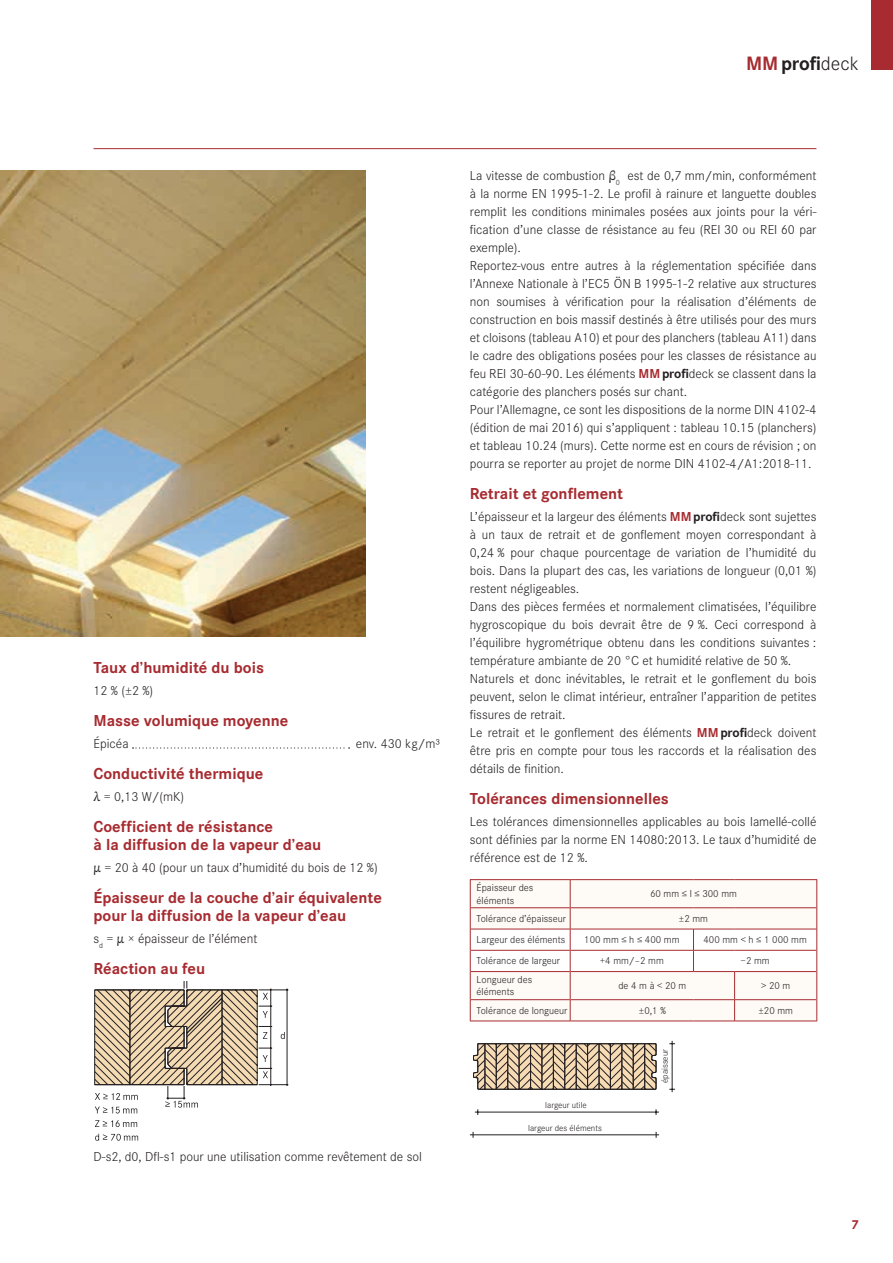
<style>
.page{position:relative;width:893px;height:1263px;background:#fff}
.page>*{position:absolute;margin:0;border:0;box-sizing:border-box;transform-origin:0 0}
.t1{font:700 20.1px "Corporate S";letter-spacing:-.01em;color:#231f20}
.t2{font:700 16.5px/18px "Corporate S";color:#a72b30}
.t3{font:300 13.5px/18px "Corporate S";color:#231f20}
.t4{font:700 13.5px "Corporate S";color:#a72b30}
.t5{font:300 10.5px/12.6px "Corporate S";color:#231f20}
.t6{font:9.75px "Corporate S";letter-spacing:-.005em;color:#231f20}
.t7{font:300 9px "Corporate S";color:#231f20}
.s1{color:#a72b30}
.s2{font-weight:300}
.s3{font-family:"STIX Two Math";font-weight:400}
.s4{font-weight:700;color:#a72b30}
.s5{font-weight:700}
</style>
<div class="page">
<div style="left:872px;top:0;width:21px;height:69px;background:#a72b30"></div>
<hr style="left:94px;top:148px;width:722px;height:1px;background:#a72b30">
<svg style="left:133px;top:747px;width:217px;height:1px"></svg>
<svg style="left:95px;top:1120px;width:42px;height:7px"></svg>
<svg style="left:95px;top:1134px;width:43px;height:7px"></svg>
<svg style="left:94px;top:981px;width:194px;height:132px"></svg>
<svg style="left:471px;top:880px;width:345px;height:141px;fill:#fefbf6"></svg>
<hr style="left:470px;top:879px;width:100px;height:1px;background:#a72b30">
<hr style="left:570px;top:879px;width:123px;height:1px;background:#a72b30">
<hr style="left:693px;top:879px;width:42px;height:1px;background:#a72b30">
<hr style="left:735px;top:879px;width:82px;height:1px;background:#a72b30">
<hr style="left:471px;top:907px;width:99px;height:1px;background:#a72b30">
<hr style="left:571px;top:907px;width:122px;height:1px;background:#a72b30">
<hr style="left:693px;top:907px;width:42px;height:1px;background:#a72b30">
<hr style="left:735px;top:907px;width:81px;height:1px;background:#a72b30">
<hr style="left:471px;top:929px;width:99px;height:1px;background:#a72b30">
<hr style="left:571px;top:929px;width:122px;height:1px;background:#a72b30">
<hr style="left:693px;top:929px;width:42px;height:1px;background:#a72b30">
<hr style="left:735px;top:929px;width:81px;height:1px;background:#a72b30">
<hr style="left:471px;top:950px;width:99px;height:1px;background:#a72b30">
<hr style="left:571px;top:950px;width:122px;height:1px;background:#a72b30">
<hr style="left:694px;top:950px;width:41px;height:1px;background:#a72b30">
<hr style="left:735px;top:950px;width:81px;height:1px;background:#a72b30">
<hr style="left:471px;top:971px;width:99px;height:1px;background:#a72b30">
<hr style="left:571px;top:971px;width:122px;height:1px;background:#a72b30">
<hr style="left:693px;top:971px;width:42px;height:1px;background:#a72b30">
<hr style="left:735px;top:971px;width:81px;height:1px;background:#a72b30">
<hr style="left:471px;top:999px;width:99px;height:1px;background:#a72b30">
<hr style="left:571px;top:999px;width:122px;height:1px;background:#a72b30">
<hr style="left:693px;top:999px;width:41px;height:1px;background:#a72b30">
<hr style="left:735px;top:999px;width:81px;height:1px;background:#a72b30">
<hr style="left:470px;top:1021px;width:100px;height:1px;background:#a72b30">
<hr style="left:570px;top:1021px;width:123px;height:1px;background:#a72b30">
<hr style="left:693px;top:1021px;width:42px;height:1px;background:#a72b30">
<hr style="left:735px;top:1021px;width:82px;height:1px;background:#a72b30">
<svg style="left:693px;top:929px;width:1px;height:42px"></svg>
<svg style="left:470px;top:880px;width:1px;height:141px"></svg>
<svg style="left:570px;top:880px;width:1px;height:141px"></svg>
<svg style="left:734px;top:972px;width:1px;height:49px"></svg>
<svg style="left:816px;top:880px;width:1px;height:141px"></svg>
<hr style="left:475px;top:1112px;width:184px;height:1px;background:#231f20">
<hr style="left:672px;top:1041px;width:1px;height:51px;background:#231f20">
<svg style="left:473px;top:1043px;width:184px;height:47px;background:#b29f86"></svg>
<hr style="left:470px;top:1134px;width:189px;height:1px;background:#231f20">
<img style="left:0;top:170px;width:366px;height:466px">
<h1 class="t1" style="left:746px;top:49px;width:114px"><span class="s1">MM</span>profi<span class="s2">deck</span></h1>
<p class="t2" style="left:94px;top:658px;width:172px">Taux d’humidité du bois</p>
<p class="t3" style="left:94px;top:681px;width:61px">12 % (±2 %)</p>
<p class="t2" style="left:94px;top:711px;width:196px">Masse volumique moyenne</p>
<p class="t3" style="left:94px;top:734px;width:37px">Épicéa</p>
<p class="t3" style="left:356px;top:734px;width:86px">env. 430 kg/m³</p>
<p class="t2" style="left:94px;top:764px;width:171px">Conductivité thermique</p>
<p class="t3" style="left:94px;top:787px;width:92px"><span class="s3">λ</span> = 0,13 W/(mK)</p>
<p class="t2" style="left:94px;top:817px;width:229px">Coefficient de résistance<br>à la diffusion de la vapeur d’eau</p>
<p class="t3" style="left:94px;top:858px;width:286px"><span class="s3">µ</span> = 20 à 40 (pour un taux d’humidité du bois de 12 %)</p>
<p class="t2" style="left:94px;top:888px;width:290px">Épaisseur de la couche d’air équivalente pour la diffusion de la vapeur d’eau</p>
<p class="t3" style="left:94px;top:929px;width:165px">s<sub>d</sub> = <span class="s3">µ</span> × épaisseur de l’élément</p>
<p class="t2" style="left:94px;top:959px;width:113px">Réaction au feu</p>
<p class="t3" style="left:94px;top:1147px;width:330px">D-s2, d0, Dfl-s1 pour une utilisation comme revêtement de sol</p>
<p class="t3" style="left:470px;top:166px;width:348px">La vitesse de combustion <span class="s3">β</span><sub>0</sub> est de 0,7 mm/min, conformément à la norme EN 1995‑1‑2. Le profil à rainure et languette doubles remplit les conditions minimales posées aux joints pour la véri&shy;fication d’une classe de résistance au feu (REI 30 ou REI 60 par exemple).<br>Reportez-vous entre autres à la réglementation spécifiée dans l’Annexe Nationale à l’EC5 ÖN B 1995‑1‑2 relative aux structures non soumises à vérification pour la réalisation d’éléments de construction en bois massif destinés à être utilisés pour des murs et cloisons (tableau A10) et pour des planchers (tableau A11) dans le cadre des obligations posées pour les classes de résistance au feu REI 30‑60‑90. Les éléments <span class="s4">MM</span><span class="s5">profi</span>deck se classent dans la catégorie des planchers posés sur chant.<br>Pour l’Allemagne, ce sont les dispositions de la norme DIN 4102‑4 (édition de mai 2016) qui s’appliquent : tableau 10.15 (planchers) et tableau 10.24 (murs). Cette norme est en cours de révision ; on pourra se reporter au projet de norme DIN 4102‑4/A1:2018‑11.</p>
<p class="t2" style="left:470px;top:484px;width:155px">Retrait et gonflement</p>
<p class="t3" style="left:470px;top:507px;width:348px">L’épaisseur et la largeur des éléments <span class="s4">MM</span><span class="s5">profi</span>deck sont sujettes à un taux de retrait et de gonflement moyen correspondant à 0,24 % pour chaque pourcentage de variation de l’humidité du bois. Dans la plupart des cas, les variations de longueur (0,01 %) restent négligeables.<br>Dans des pièces fermées et normalement climatisées, l’équilibre hygroscopique du bois devrait être de 9 %. Ceci correspond à l’équilibre hygrométrique obtenu dans les conditions suivantes : température ambiante de 20 °C et humidité relative de 50 %.<br>Naturels et donc inévitables, le retrait et le gonflement du bois peuvent, selon le climat intérieur, entraîner l’apparition de petites fissures de retrait.<br>Le retrait et le gonflement des éléments <span class="s4">MM</span><span class="s5">profi</span>deck doivent être pris en compte pour tous les raccords et la réalisation des détails de finition.</p>
<p class="t2" style="left:470px;top:789px;width:200px">Tolérances dimensionnelles</p>
<p class="t3" style="left:470px;top:812px;width:348px;text-align:justify">Les tolérances dimensionnelles applicables au bois lamellé-collé sont définies par la norme EN 14080:2013. Le taux d’humidité de référence est de 12 %.</p>
<p class="t5" style="left:477px;top:881px;width:58px">Épaisseur des éléments</p>
<p class="t5" style="left:650px;top:887px;width:88px">60 mm ≤ l ≤ 300 mm</p>
<p class="t5" style="left:477px;top:912px;width:91px">Tolérance d’épaisseur</p>
<p class="t5" style="left:679px;top:912px;width:31px">±2 mm</p>
<p class="t5" style="left:477px;top:933px;width:90px">Largeur des éléments</p>
<p class="t5" style="left:584px;top:933px;width:97px">100 mm ≤ h ≤ 400 mm</p>
<p class="t5" style="left:703px;top:933px;width:105px">400 mm &lt; h ≤ 1 000 mm</p>
<p class="t5" style="left:477px;top:954px;width:85px">Tolérance de largeur</p>
<p class="t5" style="left:600px;top:954px;width:66px">+4 mm/–2 mm</p>
<p class="t5" style="left:741px;top:954px;width:31px">−2 mm</p>
<p class="t5" style="left:477px;top:973px;width:57px">Longueur des éléments</p>
<p class="t5" style="left:618px;top:979px;width:69px">de 4m à &lt;20m</p>
<p class="t5" style="left:761px;top:979px;width:31px">&gt;20m</p>
<p class="t5" style="left:477px;top:1004px;width:92px">Tolérance de longueur</p>
<p class="t5" style="left:639px;top:1004px;width:28px">±0,1 %</p>
<p class="t5" style="left:758px;top:1004px;width:36px">±20 mm</p>
<p class="t7" style="left:545px;top:1099px;width:43px">largeur utile</p>
<p class="t6" style="left:538px;top:1101px;width:56px">Elementbreite</p>
<p class="t7" style="left:528px;top:1122px;width:75px">largeur des éléments</p>
<p class="t7" style="left:659px;top:1083px;width:35px;rotate:-90deg">épaisseur</p>
<p class="t6" style="left:660px;top:1081px;width:24px;rotate:-90deg">Dicke</p>
<p class="t4" style="left:851px;top:1215px;width:9px">7</p>
</div>
